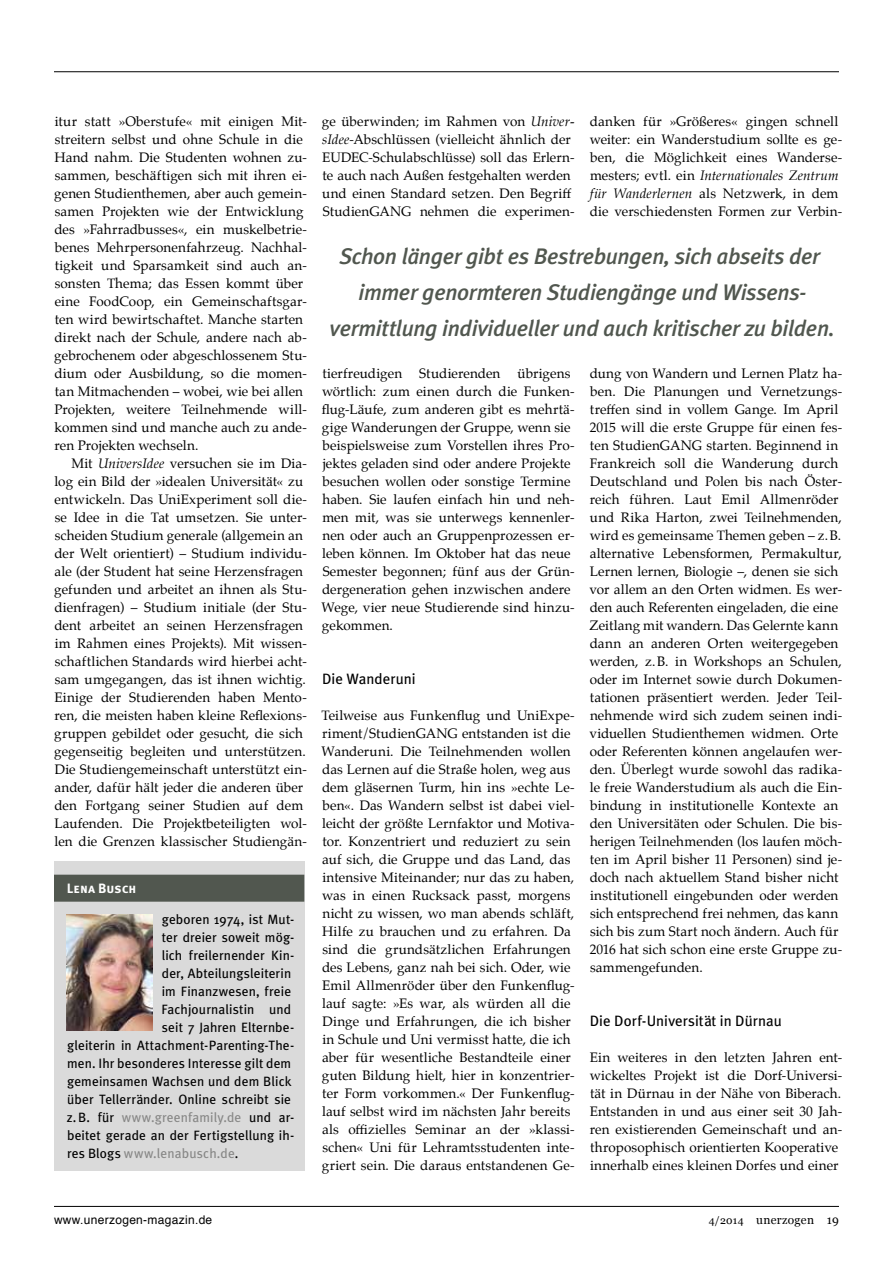
<style>
.page{position:relative;width:893px;height:1263px;background:#fff}
.page>*{position:absolute;margin:0;border:0;box-sizing:border-box;transform-origin:0 0}
.t1{font:italic 500 22.5px/36px "Meta Plus";letter-spacing:-.015em;color:#51574f;text-align:center}
.t2{font:15px "Meta Plus";color:#000}
.t3{font:13.5px/18px "Palatino";letter-spacing:.005em;color:#000}
.t4{font:13.5px "Meta Plus";letter-spacing:.01em;color:#000}
.t5{font:13.5px "Meta Plus";letter-spacing:.01em;color:#878786}
.t6{font:13.5px "Meta Plus Bold Caps";letter-spacing:.005em;color:#fff}
.t7{font:12px "Helvetica";letter-spacing:.025em;color:#000}
.t8{font:12px "Georgia";letter-spacing:.025em;color:#000}
.s1{font-style:italic}
.s2{color:#000}
.s3{font-size:10.5px}
</style>
<div class="page">
<div style="left:54px;top:861px;width:250px;height:310px;background:#dadada"></div>
<div style="left:54px;top:875px;width:250px;height:27px;background:#51574f"></div>
<img style="left:67px;top:914px;width:86px;height:116px">
<hr style="left:54px;top:1206px;width:785px;height:1px;background:#000">
<hr style="left:54px;top:71px;width:785px;height:1px;background:#000">
<p class="t3" style="left:54px;top:112px;width:254px">itur statt »Oberstufe« mit einigen Mit&shy;streitern selbst und ohne Schule in die Hand nahm. Die Studenten wohnen zu&shy;sammen, beschäftigen sich mit ihren ei&shy;genen Studienthemen, aber auch gemein&shy;samen Projekten wie der Entwicklung des »Fahrradbusses«, ein muskelbetrie&shy;benes Mehrpersonenfahrzeug. Nachhal&shy;tigkeit und Sparsamkeit sind auch an&shy;sonsten Thema; das Essen kommt über eine FoodCoop, ein Gemeinschaftsgar&shy;ten wird bewirtschaftet. Manche starten direkt nach der Schule, andere nach ab&shy;gebrochenem oder abgeschlossenem Stu&shy;dium oder Ausbildung, so die momen&shy;tan Mitmachenden – wobei, wie bei allen Projekten, weitere Teilnehmende will&shy;kommen sind und manche auch zu ande&shy;ren Projekten wechseln.</p>
<p class="t3" style="left:54px;top:454px;width:254px;text-indent:17px">Mit <span class="s1">UniversIdee</span> versuchen sie im Dia&shy;log ein Bild der »idealen Universität« zu entwickeln. Das UniExperiment soll die&shy;se Idee in die Tat umsetzen. Sie unter&shy;scheiden Studium generale (allgemein an der Welt orientiert) – Studium individu&shy;ale (der Student hat seine Herzensfragen gefunden und arbeitet an ihnen als Stu&shy;dienfragen) – Studium initiale (der Stu&shy;dent arbeitet an seinen Herzensfragen im Rahmen eines Projekts). Mit wissen&shy;schaftlichen Standards wird hierbei acht&shy;sam umgegangen, das ist ihnen wichtig.<br>Einige der Studierenden haben Mento&shy;ren, die meisten haben kleine Reflexions&shy;gruppen gebildet oder gesucht, die sich gegenseitig begleiten und unterstützen.<br>Die Studiengemeinschaft unterstützt ein&shy;ander, dafür hält jeder die anderen über den Fortgang seiner Studien auf dem Laufenden. Die Projektbeteiligten wol&shy;len die Grenzen klassischer Studiengän-</p>
<p class="t6" style="left:67px;top:881px;width:71px">Lena Busch</p>
<p class="t4" style="left:162px;top:911px;width:134px">geboren 1974, ist Mut-</p>
<p class="t4" style="left:162px;top:929px;width:134px">ter dreier soweit mög-</p>
<p class="t4" style="left:162px;top:947px;width:134px">lich freilernender Kin-</p>
<p class="t4" style="left:162px;top:965px;width:131px">der, Abteilungsleiterin</p>
<p class="t4" style="left:162px;top:983px;width:131px">im Finanzwesen, freie</p>
<p class="t4" style="left:162px;top:1001px;width:131px">Fachjournalistin und</p>
<p class="t4" style="left:162px;top:1019px;width:134px">seit 7 Jahren Elternbe-</p>
<p class="t4" style="left:67px;top:1037px;width:229px">gleiterin in Attachment-Parenting-The-</p>
<p class="t4" style="left:67px;top:1055px;width:226px">men. Ihr besonderes Interesse gilt dem</p>
<p class="t4" style="left:67px;top:1073px;width:226px">gemeinsamen Wachsen und dem Blick</p>
<p class="t4" style="left:67px;top:1091px;width:226px">über Tellerränder. Online schreibt sie</p>
<p class="t5" style="left:67px;top:1109px;width:229px"><span class="s2">z.B. für</span> www.greenfamily.de <span class="s2">und ar-</span></p>
<p class="t4" style="left:67px;top:1127px;width:229px">beitet gerade an der Fertigstellung ih-</p>
<p class="t5" style="left:67px;top:1145px;width:173px"><span class="s2">res Blogs</span> www.lenabusch.de<span class="s2">.</span></p>
<p class="t3" style="left:322px;top:112px;width:254px">ge überwinden; im Rahmen von <span class="s1">Univer&shy;sIdee</span>-Abschlüssen (vielleicht ähnlich der EUDEC-Schulabschlüsse) soll das Erlern&shy;te auch nach Außen festgehalten werden und einen Standard setzen. Den Begriff StudienGANG nehmen die experimen-</p>
<p class="t3" style="left:590px;top:112px;width:254px">danken für »Größeres« gingen schnell weiter: ein Wanderstudium sollte es ge&shy;ben, die Möglichkeit eines Wanderse&shy;mesters; evtl. ein <span class="s1">Internationales Zentrum für Wanderlernen</span> als Netzwerk, in dem die verschiedensten Formen zur Verbin-</p>
<h1 class="t1" style="left:330px;top:238px;width:507px">Schon länger gibt es Bestrebungen, sich abseits der immer genormteren Studiengänge und Wissens&shy;vermittlung individueller und auch kritischer zu bilden.</h1>
<p class="t3" style="left:322px;top:364px;width:254px;text-indent:196px">übrigens wörtlich: zum einen durch die Funken&shy;flug-Läufe, zum anderen gibt es mehrtä&shy;gige Wanderungen der Gruppe, wenn sie beispielsweise zum Vorstellen ihres Pro&shy;jektes geladen sind oder andere Projekte besuchen wollen oder sonstige Termine haben. Sie laufen einfach hin und neh&shy;men mit, was sie unterwegs kennenler&shy;nen oder auch an Gruppenprozessen er&shy;leben können. Im Oktober hat das neue Semester begonnen; fünf aus der Grün&shy;dergeneration gehen inzwischen andere Wege, vier neue Studierende sind hinzu&shy;gekommen.</p>
<p class="t2" style="left:322px;top:670px;width:95px">Die Wanderuni</p>
<p class="t3" style="left:321px;top:706px;width:255px">Teilweise aus Funkenflug und UniExpe&shy;riment/StudienGANG entstanden ist die Wanderuni. Die Teilnehmenden wollen das Lernen auf die Straße holen, weg aus dem gläsernen Turm, hin ins »echte Le&shy;ben«. Das Wandern selbst ist dabei viel&shy;leicht der größte Lernfaktor und Motiva&shy;tor. Konzentriert und reduziert zu sein auf sich, die Gruppe und das Land, das intensive Miteinander; nur das zu haben, was in einen Rucksack passt, morgens nicht zu wissen, wo man abends schläft, Hilfe zu brauchen und zu erfahren. Da sind die grundsätzlichen Erfahrungen des Lebens, ganz nah bei sich. Oder, wie Emil Allmenröder über den Funkenflug&shy;lauf sagte: »Es war, als würden all die Dinge und Erfahrungen, die ich bisher in Schule und Uni vermisst hatte, die ich aber für wesentliche Bestandteile einer guten Bildung hielt, hier in konzentrier&shy;ter Form vorkommen.« Der Funkenflug&shy;lauf selbst wird im nächsten Jahr bereits als offizielles Seminar an der »klassi&shy;schen« Uni für Lehramtsstudenten inte&shy;griert sein. Die daraus entstandenen Ge-</p>
<p class="t3" style="left:322px;top:364px;width:81px">tierfreudigen</p>
<p class="t3" style="left:419px;top:364px;width:83px">Studierenden</p>
<p class="t3" style="left:589px;top:364px;width:254px">dung von Wandern und Lernen Platz ha&shy;ben. Die Planungen und Vernetzungs&shy;treffen sind in vollem Gange. Im April 2015 will die erste Gruppe für einen fes&shy;ten StudienGANG starten. Beginnend in Frankreich soll die Wanderung durch Deutschland und Polen bis nach Öster&shy;reich führen. Laut Emil Allmenröder und Rika Harton, zwei Teilnehmenden, wird es gemeinsame Themen geben – z.B. alternative Lebensformen, Permakultur, Lernen lernen, Biologie –, denen sie sich vor allem an den Orten widmen. Es wer&shy;den auch Referenten eingeladen, die eine Zeitlang mit wandern. Das Gelernte kann dann an anderen Orten weitergegeben werden, z.B. in Workshops an Schulen, oder im Internet sowie durch Dokumen&shy;tationen präsentiert werden. Jeder Teil&shy;nehmende wird sich zudem seinen indi&shy;viduellen Studienthemen widmen. Orte oder Referenten können angelaufen wer&shy;den. Überlegt wurde sowohl das radika&shy;le freie Wanderstudium als auch die Ein&shy;bindung in institutionelle Kontexte an den Universitäten oder Schulen. Die bis&shy;herigen Teilnehmenden (los laufen möch&shy;ten im April bisher 11 Personen) sind je&shy;doch nach aktuellem Stand bisher nicht institutionell eingebunden oder werden sich entsprechend frei nehmen, das kann sich bis zum Start noch ändern. Auch für 2016 hat sich schon eine erste Gruppe zu&shy;sammengefunden.</p>
<p class="t2" style="left:590px;top:1012px;width:194px">Die Dorf-Universität in Dürnau</p>
<p class="t3" style="left:590px;top:1048px;width:254px">Ein weiteres in den letzten Jahren ent&shy;wickeltes Projekt ist die Dorf-Universi&shy;tät in Dürnau in der Nähe von Biberach.<br>Entstanden in und aus einer seit 30 Jah&shy;ren existierenden Gemeinschaft und an&shy;throposophisch orientierten Kooperative innerhalb eines kleinen Dorfes und einer</p>
<p class="t7" style="left:54px;top:1211px;width:160px">www.unerzogen-magazin.de</p>
<p class="t8" style="left:709px;top:1211px;width:132px"><span class="s3">4/2014</span> unerzogen 19</p>
</div>
